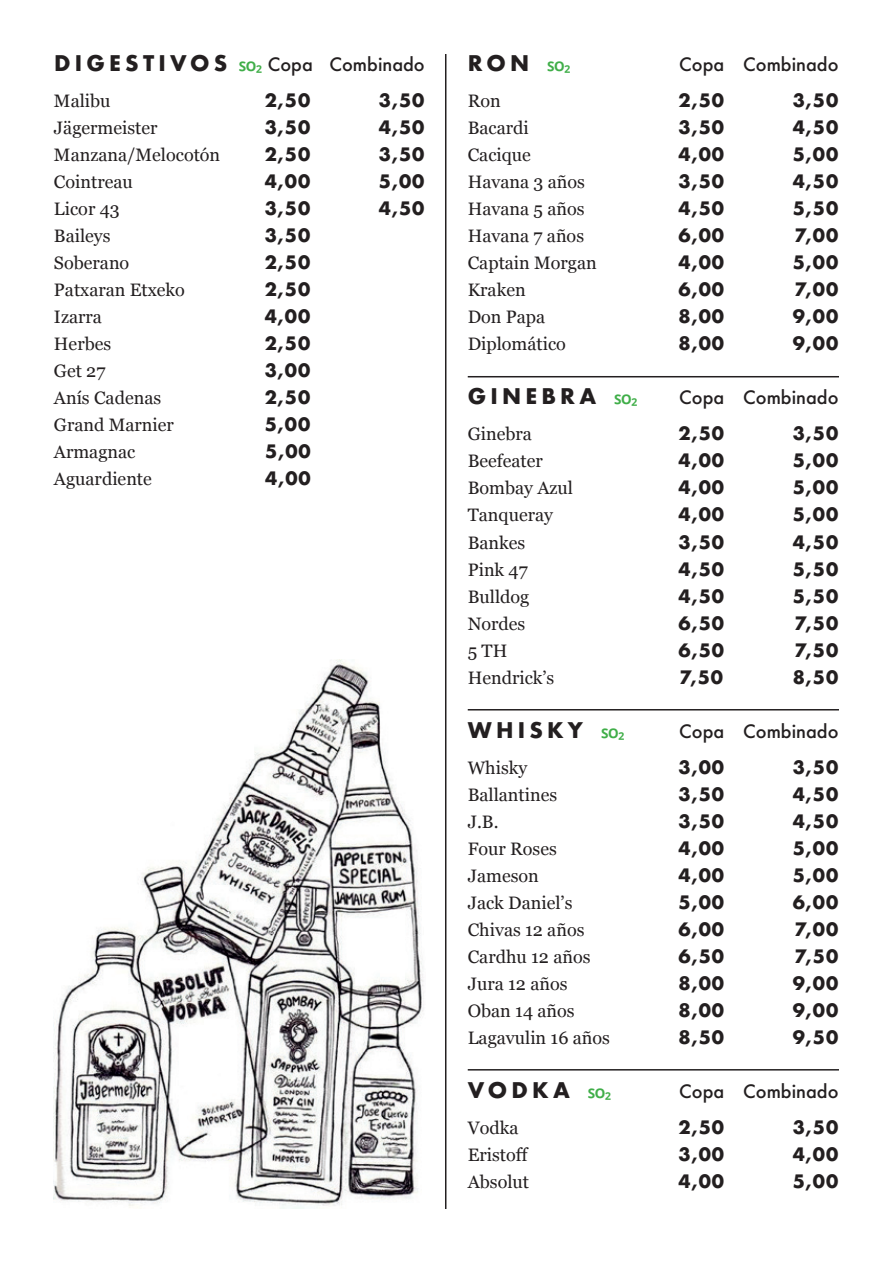
<style>
.page{position:relative;width:893px;height:1263px;background:#fff}
.page>*{position:absolute;margin:0;border:0;box-sizing:border-box;transform-origin:0 0}
.t1{font:700 21px "Futura";letter-spacing:.2em;color:#231f20}
.t2{font:18px "Georgia";color:#231f20}
.t3{font:700 18px "Futura";letter-spacing:.05em;color:#231f20}
.t4{font:500 18px "Futura";color:#231f20}
.s1{font-weight:700;font-size:21px}
.s2{font-family:"Allergen Light";font-weight:400;font-size:21px;color:#40ae49}
.s3{font-family:"Allergen Light";font-weight:400;color:#40ae49}
</style>
<div class="page">
<hr style="left:468px;top:376px;width:371px;height:1px;background:#231f20">
<hr style="left:468px;top:709px;width:371px;height:1px;background:#231f20">
<hr style="left:468px;top:1069px;width:371px;height:1px;background:#231f20">
<hr style="left:445px;top:54px;width:1px;height:1155px;background:#231f20">
<img style="left:53px;top:659px;width:371px;height:550px">
<p class="t4" style="left:54px;top:52px;width:372px"><span class="s1">D I G E S T I V O S</span> <span class="s2">n</span>Copa Combinado</p>
<p class="t2" style="left:54px;top:88px;width:58px">Malibu</p>
<p class="t3" style="left:265px;top:88px;width:47px">2,50</p>
<p class="t3" style="left:379px;top:88px;width:47px">3,50</p>
<p class="t2" style="left:54px;top:115px;width:105px">Jägermeister</p>
<p class="t3" style="left:265px;top:115px;width:47px">3,50</p>
<p class="t3" style="left:379px;top:115px;width:47px">4,50</p>
<p class="t2" style="left:54px;top:142px;width:168px">Manzana/Melocotón</p>
<p class="t3" style="left:265px;top:142px;width:47px">2,50</p>
<p class="t3" style="left:379px;top:142px;width:47px">3,50</p>
<p class="t2" style="left:54px;top:169px;width:80px">Cointreau</p>
<p class="t3" style="left:265px;top:169px;width:47px">4,00</p>
<p class="t3" style="left:379px;top:169px;width:47px">5,00</p>
<p class="t2" style="left:54px;top:196px;width:67px">Licor 43</p>
<p class="t3" style="left:265px;top:196px;width:47px">3,50</p>
<p class="t3" style="left:379px;top:196px;width:47px">4,50</p>
<p class="t2" style="left:54px;top:223px;width:58px">Baileys</p>
<p class="t3" style="left:265px;top:223px;width:47px">3,50</p>
<p class="t2" style="left:54px;top:250px;width:77px">Soberano</p>
<p class="t3" style="left:265px;top:250px;width:47px">2,50</p>
<p class="t2" style="left:54px;top:277px;width:132px">Patxaran Etxeko</p>
<p class="t3" style="left:265px;top:277px;width:47px">2,50</p>
<p class="t2" style="left:54px;top:304px;width:49px">Izarra</p>
<p class="t3" style="left:265px;top:304px;width:47px">4,00</p>
<p class="t2" style="left:54px;top:331px;width:59px">Herbes</p>
<p class="t3" style="left:265px;top:331px;width:47px">2,50</p>
<p class="t2" style="left:54px;top:358px;width:53px">Get 27</p>
<p class="t3" style="left:265px;top:358px;width:47px">3,00</p>
<p class="t2" style="left:54px;top:385px;width:109px">Anís Cadenas</p>
<p class="t3" style="left:265px;top:385px;width:47px">2,50</p>
<p class="t2" style="left:54px;top:412px;width:121px">Grand Marnier</p>
<p class="t3" style="left:265px;top:412px;width:47px">5,00</p>
<p class="t2" style="left:54px;top:439px;width:83px">Armagnac</p>
<p class="t3" style="left:265px;top:439px;width:47px">5,00</p>
<p class="t2" style="left:54px;top:466px;width:99px">Aguardiente</p>
<p class="t3" style="left:265px;top:466px;width:47px">4,00</p>
<p class="t1" style="left:468px;top:48px;width:110px">RON <span class="s3">n</span></p>
<p class="t4" style="left:679px;top:52px;width:161px">Copa Combinado</p>
<p class="t2" style="left:468px;top:88px;width:34px">Ron</p>
<p class="t3" style="left:678px;top:88px;width:47px">2,50</p>
<p class="t3" style="left:793px;top:88px;width:47px">3,50</p>
<p class="t2" style="left:468px;top:115px;width:63px">Bacardi</p>
<p class="t3" style="left:678px;top:115px;width:47px">3,50</p>
<p class="t3" style="left:793px;top:115px;width:47px">4,50</p>
<p class="t2" style="left:468px;top:142px;width:65px">Cacique</p>
<p class="t3" style="left:678px;top:142px;width:47px">4,00</p>
<p class="t3" style="left:793px;top:142px;width:47px">5,00</p>
<p class="t2" style="left:468px;top:169px;width:119px">Havana 3 años</p>
<p class="t3" style="left:678px;top:169px;width:47px">3,50</p>
<p class="t3" style="left:793px;top:169px;width:47px">4,50</p>
<p class="t2" style="left:468px;top:196px;width:118px">Havana 5 años</p>
<p class="t3" style="left:678px;top:196px;width:47px">4,50</p>
<p class="t3" style="left:793px;top:196px;width:47px">5,50</p>
<p class="t2" style="left:468px;top:223px;width:118px">Havana 7 años</p>
<p class="t3" style="left:678px;top:223px;width:47px">6,00</p>
<p class="t3" style="left:794px;top:223px;width:45px">7,00</p>
<p class="t2" style="left:468px;top:250px;width:131px">Captain Morgan</p>
<p class="t3" style="left:678px;top:250px;width:47px">4,00</p>
<p class="t3" style="left:793px;top:250px;width:47px">5,00</p>
<p class="t2" style="left:468px;top:277px;width:59px">Kraken</p>
<p class="t3" style="left:678px;top:277px;width:47px">6,00</p>
<p class="t3" style="left:794px;top:277px;width:45px">7,00</p>
<p class="t2" style="left:468px;top:304px;width:79px">Don Papa</p>
<p class="t3" style="left:678px;top:304px;width:47px">8,00</p>
<p class="t3" style="left:793px;top:304px;width:47px">9,00</p>
<p class="t2" style="left:468px;top:331px;width:100px">Diplomático</p>
<p class="t3" style="left:678px;top:331px;width:47px">8,00</p>
<p class="t3" style="left:793px;top:331px;width:47px">9,00</p>
<p class="t1" style="left:468px;top:381px;width:177px">GINEBRA <span class="s3">n</span></p>
<p class="t4" style="left:679px;top:385px;width:161px">Copa Combinado</p>
<p class="t2" style="left:468px;top:421px;width:66px">Ginebra</p>
<p class="t3" style="left:678px;top:421px;width:47px">2,50</p>
<p class="t3" style="left:793px;top:421px;width:47px">3,50</p>
<p class="t2" style="left:468px;top:448px;width:77px">Beefeater</p>
<p class="t3" style="left:678px;top:448px;width:47px">4,00</p>
<p class="t3" style="left:793px;top:448px;width:47px">5,00</p>
<p class="t2" style="left:468px;top:475px;width:107px">Bombay Azul</p>
<p class="t3" style="left:678px;top:475px;width:47px">4,00</p>
<p class="t3" style="left:793px;top:475px;width:47px">5,00</p>
<p class="t2" style="left:468px;top:502px;width:87px">Tanqueray</p>
<p class="t3" style="left:678px;top:502px;width:47px">4,00</p>
<p class="t3" style="left:793px;top:502px;width:47px">5,00</p>
<p class="t2" style="left:468px;top:529px;width:59px">Bankes</p>
<p class="t3" style="left:678px;top:529px;width:47px">3,50</p>
<p class="t3" style="left:793px;top:529px;width:47px">4,50</p>
<p class="t2" style="left:468px;top:556px;width:62px">Pink 47</p>
<p class="t3" style="left:678px;top:556px;width:47px">4,50</p>
<p class="t3" style="left:793px;top:556px;width:47px">5,50</p>
<p class="t2" style="left:468px;top:583px;width:63px">Bulldog</p>
<p class="t3" style="left:678px;top:583px;width:47px">4,50</p>
<p class="t3" style="left:793px;top:583px;width:47px">5,50</p>
<p class="t2" style="left:468px;top:610px;width:59px">Nordes</p>
<p class="t3" style="left:678px;top:610px;width:47px">6,50</p>
<p class="t3" style="left:794px;top:610px;width:45px">7,50</p>
<p class="t2" style="left:468px;top:637px;width:41px">5 TH</p>
<p class="t3" style="left:678px;top:637px;width:47px">6,50</p>
<p class="t3" style="left:794px;top:637px;width:45px">7,50</p>
<p class="t2" style="left:468px;top:664px;width:88px">Hendrick’s</p>
<p class="t3" style="left:679px;top:664px;width:45px">7,50</p>
<p class="t3" style="left:793px;top:664px;width:47px">8,50</p>
<p class="t1" style="left:468px;top:714px;width:164px">WHISKY <span class="s3">n</span></p>
<p class="t4" style="left:679px;top:718px;width:161px">Copa Combinado</p>
<p class="t2" style="left:468px;top:754px;width:61px">Whisky</p>
<p class="t3" style="left:678px;top:754px;width:47px">3,00</p>
<p class="t3" style="left:793px;top:754px;width:47px">3,50</p>
<p class="t2" style="left:468px;top:781px;width:91px">Ballantines</p>
<p class="t3" style="left:678px;top:781px;width:47px">3,50</p>
<p class="t3" style="left:793px;top:781px;width:47px">4,50</p>
<p class="t2" style="left:468px;top:808px;width:32px">J.B.</p>
<p class="t3" style="left:678px;top:808px;width:47px">3,50</p>
<p class="t3" style="left:793px;top:808px;width:47px">4,50</p>
<p class="t2" style="left:468px;top:835px;width:91px">Four Roses</p>
<p class="t3" style="left:678px;top:835px;width:47px">4,00</p>
<p class="t3" style="left:793px;top:835px;width:47px">5,00</p>
<p class="t2" style="left:468px;top:862px;width:73px">Jameson</p>
<p class="t3" style="left:678px;top:862px;width:47px">4,00</p>
<p class="t3" style="left:793px;top:862px;width:47px">5,00</p>
<p class="t2" style="left:468px;top:889px;width:106px">Jack Daniel’s</p>
<p class="t3" style="left:678px;top:889px;width:47px">5,00</p>
<p class="t3" style="left:793px;top:889px;width:47px">6,00</p>
<p class="t2" style="left:468px;top:916px;width:118px">Chivas 12 años</p>
<p class="t3" style="left:678px;top:916px;width:47px">6,00</p>
<p class="t3" style="left:794px;top:916px;width:45px">7,00</p>
<p class="t2" style="left:468px;top:943px;width:124px">Cardhu 12 años</p>
<p class="t3" style="left:678px;top:943px;width:47px">6,50</p>
<p class="t3" style="left:794px;top:943px;width:45px">7,50</p>
<p class="t2" style="left:468px;top:970px;width:101px">Jura 12 años</p>
<p class="t3" style="left:678px;top:970px;width:47px">8,00</p>
<p class="t3" style="left:793px;top:970px;width:47px">9,00</p>
<p class="t2" style="left:468px;top:997px;width:108px">Oban 14 años</p>
<p class="t3" style="left:678px;top:997px;width:47px">8,00</p>
<p class="t3" style="left:793px;top:997px;width:47px">9,00</p>
<p class="t2" style="left:468px;top:1024px;width:144px">Lagavulin 16 años</p>
<p class="t3" style="left:678px;top:1024px;width:47px">8,50</p>
<p class="t3" style="left:793px;top:1024px;width:47px">9,50</p>
<p class="t1" style="left:468px;top:1074px;width:150px">VODKA <span class="s3">n</span></p>
<p class="t4" style="left:679px;top:1078px;width:161px">Copa Combinado</p>
<p class="t2" style="left:468px;top:1114px;width:52px">Vodka</p>
<p class="t3" style="left:679px;top:1114px;width:47px">2,50</p>
<p class="t3" style="left:793px;top:1114px;width:47px">3,50</p>
<p class="t2" style="left:468px;top:1141px;width:63px">Eristoff</p>
<p class="t3" style="left:679px;top:1141px;width:47px">3,00</p>
<p class="t3" style="left:793px;top:1141px;width:47px">4,00</p>
<p class="t2" style="left:468px;top:1168px;width:63px">Absolut</p>
<p class="t3" style="left:679px;top:1168px;width:47px">4,00</p>
<p class="t3" style="left:793px;top:1168px;width:47px">5,00</p>
</div>
